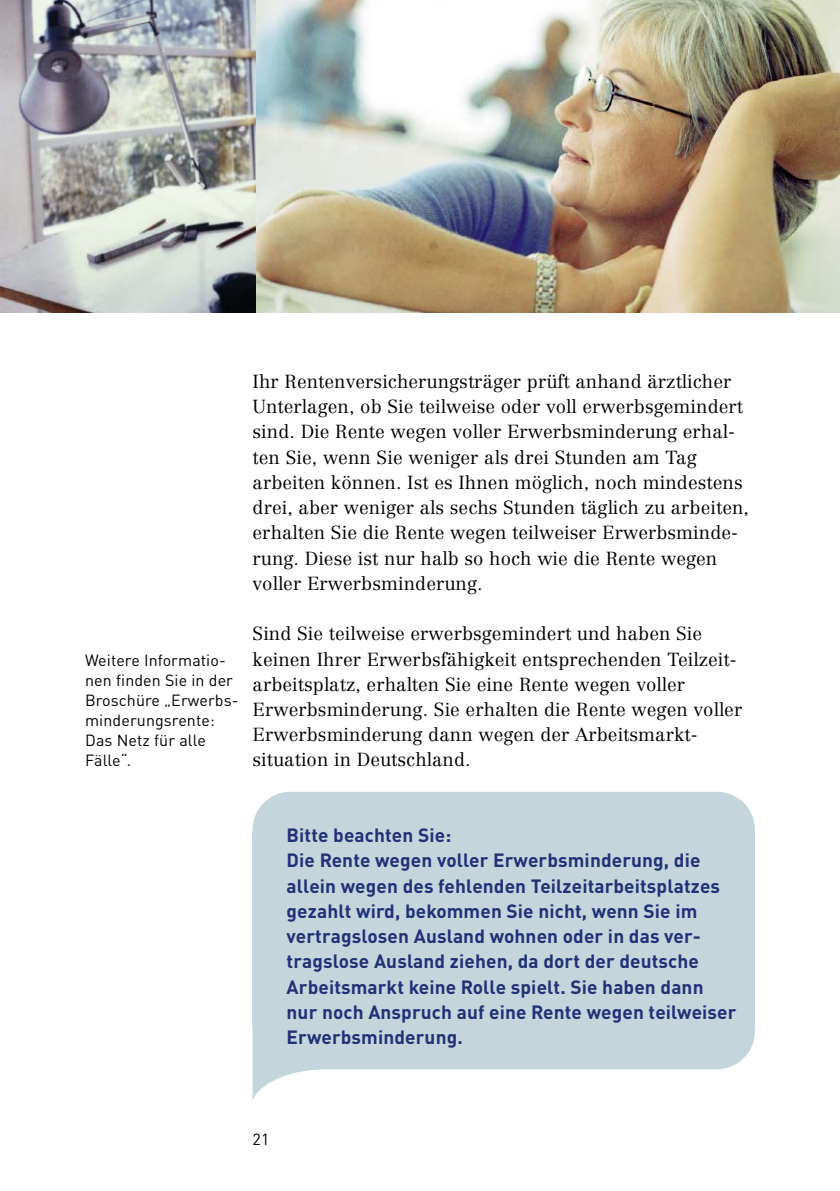
<style>
.page{position:relative;width:840px;height:1191px;background:#fff}
.page>*{position:absolute;margin:0;border:0;box-sizing:border-box;transform-origin:0 0}
.t1{font:700 19px/25.2px "DIN Pro";letter-spacing:.005em;color:#213178}
.t2{font:300 18.6px/25.2px "Centennial LT Pro";letter-spacing:.005em;color:#000}
.t3{font:16px/20.2px "DIN Pro";letter-spacing:.005em;color:#000}
</style>
<div class="page">
<svg style="left:252px;top:1026px;width:502px;height:74px;fill:#c4d5db"></svg>
<div style="left:252px;top:791px;width:502px;height:42px;background:#c4d5db"></div>
<div style="left:252px;top:833px;width:502px;height:193px;background:#c4d5db"></div>
<img style="left:0;top:0;width:839px;height:312px">
<p class="t3" style="left:85px;top:648px;width:152px">Weitere Informatio&shy;nen finden Sie in der<br>Broschüre „Erwerbs&shy;minderungsrente:<br>Das Netz für alle<br>Fälle“.</p>
<p class="t2" style="left:252px;top:369px;width:498px">Ihr Rentenversicherungsträger prüft anhand ärztlicher Unterlagen, ob Sie teilweise oder voll erwerbsgemindert sind. Die Rente wegen voller Erwerbsminderung erhal&shy;ten Sie, wenn Sie weniger als drei Stunden am Tag arbeiten können. Ist es Ihnen möglich, noch mindestens drei, aber weniger als sechs Stunden täglich zu arbeiten, erhalten Sie die Rente wegen teilweiser Erwerbsminde&shy;rung. Diese ist nur halb so hoch wie die Rente wegen voller Erwerbsminderung.</p>
<p class="t2" style="left:252px;top:621px;width:491px">Sind Sie teilweise erwerbsgemindert und haben Sie keinen Ihrer Erwerbsfähigkeit entsprechenden Teilzeit&shy;arbeitsplatz, erhalten Sie eine Rente wegen voller Erwerbsminderung. Sie erhalten die Rente wegen voller Erwerbsminderung dann wegen der Arbeitsmarkt&shy;situation in Deutschland.</p>
<p class="t1" style="left:286px;top:820px;width:451px">Bitte beachten Sie:<br>Die Rente wegen voller Erwerbsminderung, die allein wegen des fehlenden Teilzeitarbeitsplatzes gezahlt wird, bekommen Sie nicht, wenn Sie im vertragslosen Ausland wohnen oder in das ver&shy;tragslose Ausland ziehen, da dort der deutsche Arbeitsmarkt keine Rolle spielt. Sie haben dann nur noch Anspruch auf eine Rente wegen teilweiser Erwerbsminderung.</p>
<p class="t3" style="left:252px;top:1127px;width:18px">21</p>
</div>
